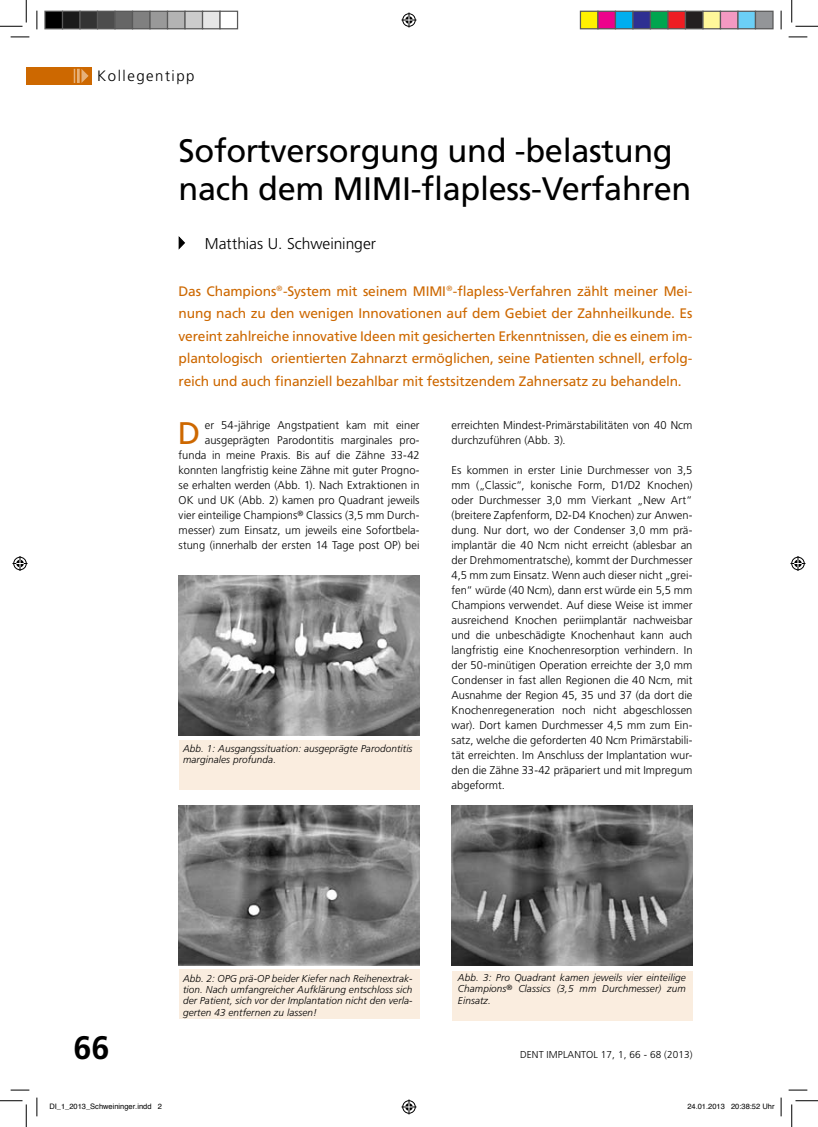
<style>
.page{position:relative;width:818px;height:1127px;background:#fff}
.page>*{position:absolute;margin:0;border:0;box-sizing:border-box;transform-origin:0 0}
.t1{font:32.5px/38.8px "Frutiger";letter-spacing:-.01em;color:#000}
.t2{font:700 32.5px "Frutiger";color:#000}
.t3{font:31.25px "Frutiger";color:#cd6800}
.t4{font:300 15.62px "Frutiger";color:#000}
.t5{font:300 15px "Frutiger";letter-spacing:.1em;color:#000}
.t6{font:13.75px/22.5px "Frutiger";letter-spacing:-.01em;color:#cd6800;text-align:justify}
.t7{font:300 11.25px/15px "Frutiger";letter-spacing:.005em;color:#000;text-align:right}
.t8{font:italic 300 10px/11.2px "Frutiger";letter-spacing:.01em;color:#000;text-align:justify}
.t9{font:300 10px "Frutiger";letter-spacing:.01em;color:#000}
.t10{font:7.5px "Helvetica";color:#000}
</style>
<div class="page">
<div style="left:26px;top:67px;width:66px;height:18px;background:#cd6800"></div>
<svg style="left:74px;top:69px;width:1px;height:14px"></svg>
<hr style="left:77px;top:69px;width:3px;height:14px;background:#e6b179">
<svg style="left:81px;top:69px;width:8px;height:14px"></svg>
<img style="left:179px;top:575px;width:241px;height:160px">
<div style="left:179px;top:739px;width:241px;height:50px;background:#faeddf"></div>
<img style="left:451px;top:805px;width:241px;height:159px">
<div style="left:451px;top:970px;width:241px;height:50px;background:#faeddf"></div>
<svg style="left:178px;top:236px;width:7px;height:14px"></svg>
<img style="left:179px;top:805px;width:241px;height:159px">
<div style="left:179px;top:969px;width:241px;height:49px;background:#faeddf"></div>
<svg style="left:11px;top:36px;width:18px;height:2px"></svg>
<svg style="left:788px;top:36px;width:19px;height:2px"></svg>
<svg style="left:11px;top:1089px;width:18px;height:1px"></svg>
<svg style="left:788px;top:1089px;width:19px;height:1px"></svg>
<svg style="left:36px;top:11px;width:2px;height:18px"></svg>
<svg style="left:36px;top:1097px;width:2px;height:18px"></svg>
<svg style="left:780px;top:11px;width:2px;height:18px"></svg>
<svg style="left:0;top:0;width:27px;height:27px"></svg>
<svg style="left:0;top:1100px;width:27px;height:26px"></svg>
<svg style="left:791px;top:0;width:27px;height:27px"></svg>
<svg style="left:791px;top:1100px;width:27px;height:26px"></svg>
<svg style="left:401px;top:13px;width:15px;height:15px"></svg>
<svg style="left:401px;top:1099px;width:15px;height:15px"></svg>
<svg style="left:13px;top:556px;width:15px;height:15px"></svg>
<svg style="left:790px;top:556px;width:15px;height:15px"></svg>
<div style="left:45px;top:11px;width:18px;height:18px;background:#000"></div>
<div style="left:44px;top:11px;width:19px;height:18px;border:1px solid #595959"></div>
<div style="left:63px;top:11px;width:17px;height:18px;background:#1a1a1a"></div>
<div style="left:62px;top:11px;width:19px;height:18px;border:1px solid #595959"></div>
<div style="left:80px;top:11px;width:18px;height:18px;background:#333"></div>
<div style="left:79px;top:11px;width:19px;height:18px;border:1px solid #595959"></div>
<div style="left:98px;top:11px;width:17px;height:18px;background:#4d4d4d"></div>
<div style="left:97px;top:11px;width:19px;height:18px;border:1px solid #595959"></div>
<div style="left:115px;top:11px;width:18px;height:18px;background:#666"></div>
<div style="left:114px;top:11px;width:19px;height:18px;border:1px solid #595959"></div>
<div style="left:133px;top:11px;width:17px;height:18px;background:#808080"></div>
<div style="left:132px;top:11px;width:19px;height:18px;border:1px solid #595959"></div>
<div style="left:150px;top:11px;width:18px;height:18px;background:#999"></div>
<div style="left:149px;top:11px;width:19px;height:18px;border:1px solid #595959"></div>
<div style="left:168px;top:11px;width:17px;height:18px;background:#b3b3b3"></div>
<div style="left:167px;top:11px;width:19px;height:18px;border:1px solid #595959"></div>
<div style="left:185px;top:11px;width:18px;height:18px;background:#ccc"></div>
<div style="left:184px;top:11px;width:19px;height:18px;border:1px solid #595959"></div>
<div style="left:203px;top:11px;width:17px;height:18px;background:#e6e6e6"></div>
<div style="left:202px;top:11px;width:19px;height:18px;border:1px solid #595959"></div>
<div style="left:219px;top:11px;width:19px;height:18px;border:1px solid #595959"></div>
<div style="left:580px;top:11px;width:18px;height:18px;background:#fff101"></div>
<div style="left:580px;top:11px;width:18px;height:18px;border:1px solid #595959"></div>
<div style="left:598px;top:11px;width:17px;height:18px;background:#ed028c"></div>
<div style="left:597px;top:11px;width:19px;height:18px;border:1px solid #595959"></div>
<div style="left:615px;top:11px;width:18px;height:18px;background:#00aeef"></div>
<div style="left:615px;top:11px;width:18px;height:18px;border:1px solid #595959"></div>
<div style="left:633px;top:11px;width:17px;height:18px;background:#2e3092"></div>
<div style="left:632px;top:11px;width:19px;height:18px;border:1px solid #595959"></div>
<div style="left:650px;top:11px;width:18px;height:18px;background:#00a54f"></div>
<div style="left:650px;top:11px;width:18px;height:18px;border:1px solid #595959"></div>
<div style="left:668px;top:11px;width:17px;height:18px;background:#ee1d23"></div>
<div style="left:667px;top:11px;width:19px;height:18px;border:1px solid #595959"></div>
<div style="left:685px;top:11px;width:18px;height:18px;background:#231f20"></div>
<div style="left:685px;top:11px;width:18px;height:18px;border:1px solid #595959"></div>
<div style="left:703px;top:11px;width:17px;height:18px;background:#fff79a"></div>
<div style="left:702px;top:11px;width:19px;height:18px;border:1px solid #595959"></div>
<div style="left:720px;top:11px;width:18px;height:18px;background:#f499c2"></div>
<div style="left:720px;top:11px;width:18px;height:18px;border:1px solid #595959"></div>
<div style="left:738px;top:11px;width:17px;height:18px;background:#6bcff6"></div>
<div style="left:737px;top:11px;width:19px;height:18px;border:1px solid #595959"></div>
<div style="left:755px;top:11px;width:18px;height:18px;background:#939598"></div>
<div style="left:755px;top:11px;width:18px;height:18px;border:1px solid #595959"></div>
<svg style="left:780px;top:1097px;width:2px;height:18px"></svg>
<h3 class="t5" style="left:97px;top:67px;width:99px">Kollegentipp</h3>
<h1 class="t1" style="left:179px;top:130px;width:514px">Sofortversorgung und -belastung nach dem MIMI-flapless-Verfahren</h1>
<h3 class="t4" style="left:205px;top:235px;width:173px">Matthias U. Schweininger</h3>
<p class="t6" style="left:179px;top:279px;width:515px">Das Champions<sup>®</sup>-System mit seinem MIMI<sup>®</sup>-flapless-Verfahren zählt meiner Mei&shy;nung nach zu den wenigen Innovationen auf dem Gebiet der Zahnheilkunde. Es vereint zahlreiche innovative Ideen mit gesicherten Erkenntnissen, die es einem im&shy;plantologisch orientierten Zahnarzt ermöglichen, seine Patienten schnell, erfolg&shy;reich und auch finanziell bezahlbar mit festsitzendem Zahnersatz zu behandeln.</p>
<p class="t7" style="left:179px;top:417px;width:242px">er 54-jährige Angstpatient kam mit einer ausgeprägten Parodontitis marginales pro&shy;funda in meine Praxis. Bis auf die Zähne 33-42 konnten langfristig keine Zähne mit guter Progno&shy;se erhalten werden (Abb. 1). Nach Extraktionen in OK und UK (Abb. 2) kamen pro Quadrant jeweils vier einteilige Champions<sup>®</sup> Classics (3,5 mm Durch&shy;messer) zum Einsatz, um jeweils eine Sofortbela&shy;stung (innerhalb der ersten 14 Tage post OP) bei</p>
<h2 class="t3" style="left:178px;top:414px;width:24px">D</h2>
<p class="t8" style="left:183px;top:742px;width:231px">Abb. 1: Ausgangssituation: ausgeprägte Parodontitis marginales profunda.</p>
<p class="t7" style="left:451px;top:417px;width:242px;text-align:left">erreichten Mindest-Primärstabilitäten von 40 Ncm durchzuführen (Abb. 3).</p>
<p class="t7" style="left:451px;top:462px;width:242px;text-align:justify">Es kommen in erster Linie Durchmesser von 3,5 mm („Classic“, konische Form, D1/D2 Knochen) oder Durchmesser 3,0 mm Vierkant „New Art“ (breitere Zapfenform, D2-D4 Knochen) zur Anwen&shy;dung. Nur dort, wo der Condenser 3,0 mm prä&shy;implantär die 40 Ncm nicht erreicht (ablesbar an der Drehmomentratsche), kommt der Durchmesser 4,5 mm zum Einsatz. Wenn auch dieser nicht „grei&shy;fen“ würde (40 Ncm), dann erst würde ein 5,5 mm Champions verwendet. Auf diese Weise ist immer ausreichend Knochen periimplantär nachweisbar und die unbeschädigte Knochenhaut kann auch langfristig eine Knochenresorption verhindern. In der 50-minütigen Operation erreichte der 3,0 mm Condenser in fast allen Regionen die 40 Ncm, mit Ausnahme der Region 45, 35 und 37 (da dort die Knochenregeneration noch nicht abgeschlossen war). Dort kamen Durchmesser 4,5 mm zum Ein&shy;satz, welche die geforderten 40 Ncm Primärstabili&shy;tät erreichten. Im Anschluss der Implantation wur&shy;den die Zähne 33-42 präpariert und mit Impregum abgeformt.</p>
<h1 class="t2" style="left:74px;top:1028px;width:38px">66</h1>
<p class="t8" style="left:183px;top:972px;width:231px">Abb. 2: OPG prä-OP beider Kiefer nach Reihenextrak&shy;tion. Nach umfangreicher Aufklärung entschloss sich der Patient, sich vor der Implantation nicht den verla&shy;gerten 43 entfernen zu lassen!</p>
<p class="t8" style="left:458px;top:971px;width:229px">Abb. 3: Pro Quadrant kamen jeweils vier einteilige Champions<sup>®</sup> Classics (3,5 mm Durchmesser) zum Einsatz.</p>
<p class="t9" style="left:520px;top:1048px;width:174px">DENT IMPLANTOL 17, 1, 66 - 68 (2013)</p>
<p class="t10" style="left:49px;top:1099px;width:114px">DI_1_2013_Schweininger.indd 2</p>
<p class="t10" style="left:687px;top:1099px;width:89px">24.01.2013 20:38:52 Uhr</p>
</div>
